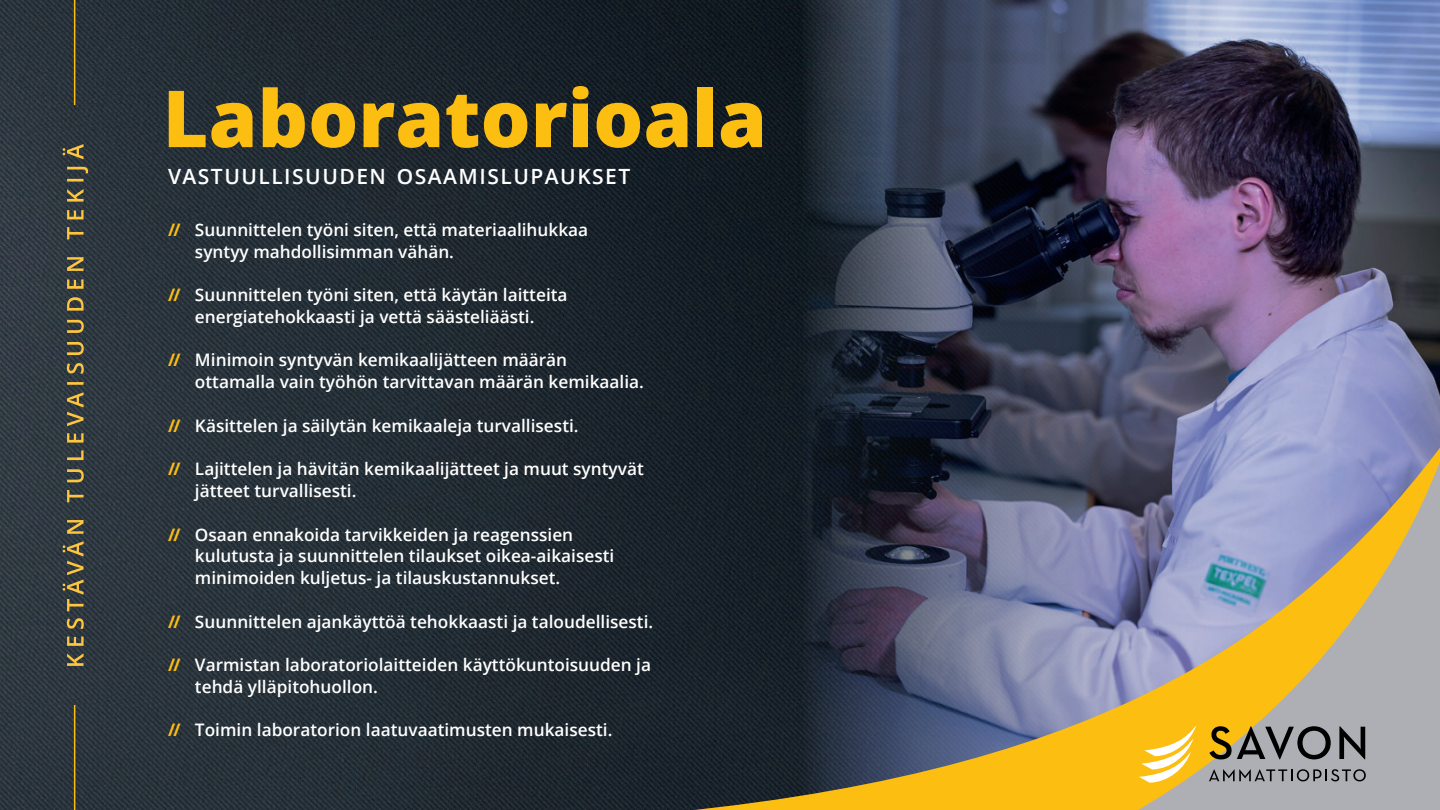
<style>
.page{position:relative;width:1440px;height:810px;background:#fff}
.page>*{position:absolute;margin:0;border:0;box-sizing:border-box;transform-origin:0 0}
.t1{font:800 78.75px "Open Sans";color:#fdbe12}
.t2{font:600 21px "Open Sans";letter-spacing:.07em;color:#fff}
.t3{font:600 17.25px/21.8px "Open Sans";color:#fff}
.s1{font-weight:700;color:#fdbe12}
</style>
<div class="page">
<img style="left:0;top:0;width:802px;height:810px">
<svg style="left:63px;top:144px;width:25px;height:522px;background:#545240"></svg>
<hr style="left:74px;top:0;width:1px;height:105px;background:#fdbe12">
<hr style="left:74px;top:705px;width:1px;height:105px;background:#fdbe12">
<img style="left:802px;top:0;width:638px;height:435px">
<svg style="left:678px;top:435px;width:762px;height:375px;background:#76726d"></svg>
<svg style="left:1139px;top:725px;width:57px;height:58px"></svg>
<svg style="left:1209px;top:726px;width:122px;height:33px;background:#80775f"></svg>
<svg style="left:1339px;top:726px;width:26px;height:33px"></svg>
<svg style="left:1209px;top:769px;width:157px;height:12px;background:#7e7f83"></svg>
<h1 class="t1" style="left:163px;top:59px;width:606px">Laboratorioala</h1>
<p class="t2" style="left:168px;top:162px;width:464px">VASTUULLISUUDEN OSAAMISLUPAUKSET</p>
<p class="t3" style="left:195px;top:218px;width:395px;text-indent:-27px"><span class="s1">//</span> Suunnittelen työni siten, että materiaalihukkaa syntyy mahdollisimman vähän.</p>
<p class="t3" style="left:168px;top:284px;width:401px;text-align:center"><span class="s1">//</span> Suunnittelen työni siten, että käytän laitteita energiatehokkaasti ja vettä säästeliäästi.</p>
<p class="t3" style="left:195px;top:349px;width:450px;text-indent:-27px"><span class="s1">//</span> Minimoin syntyvän kemikaalijätteen määrän ottamalla vain työhön tarvittavan määrän kemikaalia.</p>
<p class="t3" style="left:168px;top:414px;width:412px"><span class="s1">//</span> Käsittelen ja säilytän kemikaaleja turvallisesti.</p>
<p class="t3" style="left:195px;top:458px;width:450px;text-indent:-27px"><span class="s1">//</span> Lajittelen ja hävitän kemikaalijätteet ja muut syntyvät jätteet turvallisesti.</p>
<p class="t3" style="left:195px;top:523px;width:421px;text-indent:-27px"><span class="s1">//</span> Osaan ennakoida tarvikkeiden ja reagenssien kulutusta ja suunnittelen tilaukset oikea-aikaisesti minimoiden kuljetus- ja tilauskustannukset.</p>
<p class="t3" style="left:168px;top:610px;width:487px"><span class="s1">//</span> Suunnittelen ajankäyttöä tehokkaasti ja taloudellisesti.</p>
<p class="t3" style="left:195px;top:654px;width:458px;text-indent:-27px"><span class="s1">//</span> Varmistan laboratoriolaitteiden käyttökuntoisuuden ja tehdä ylläpitohuollon.</p>
<p class="t3" style="left:168px;top:719px;width:446px"><span class="s1">//</span> Toimin laboratorion laatuvaatimusten mukaisesti.</p>
</div>
